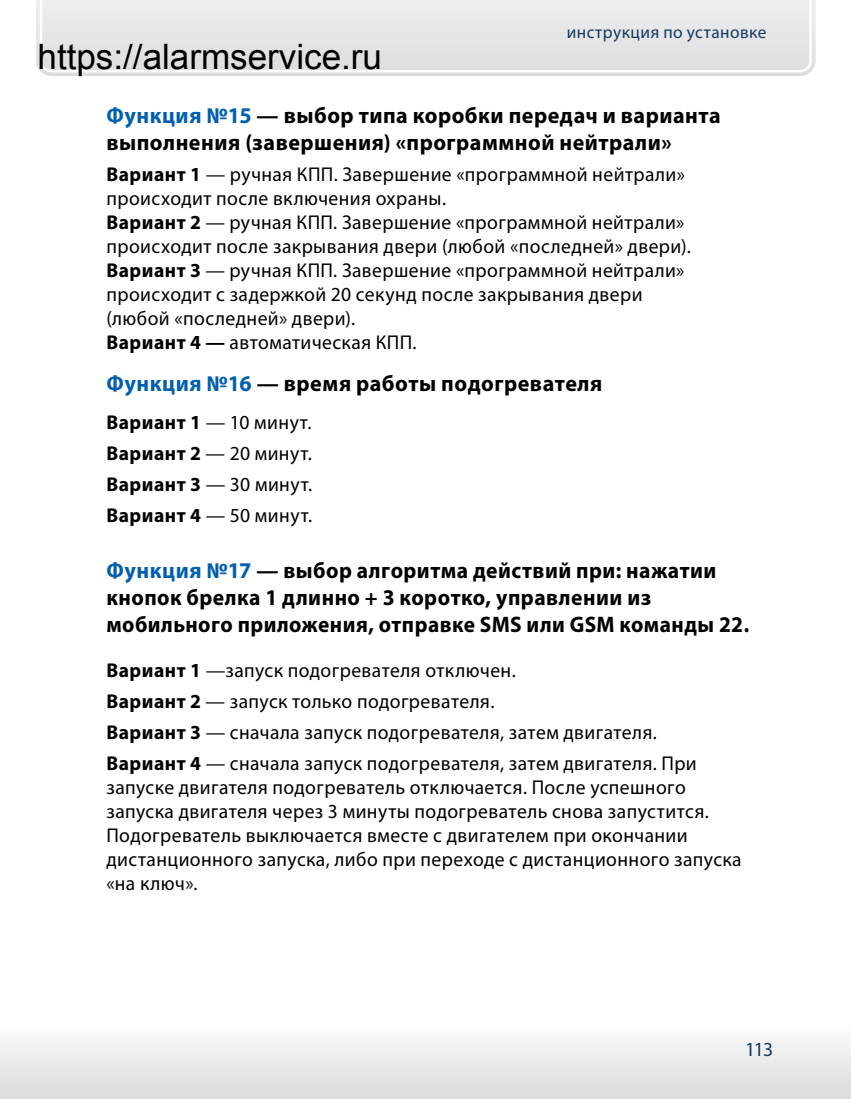
<style>
.page{position:relative;width:851px;height:1099px;background:#fff}
.page>*{position:absolute;margin:0;border:0;box-sizing:border-box;transform-origin:0 0}
.t1{font:700 22.5px/27px "Myriad Pro";letter-spacing:.025em;color:#000}
.t2{font:20px/24px "Myriad Pro";letter-spacing:.02em;color:#000}
.t3{font:20px "Myriad Pro";color:#17395e}
.t4{font:17.5px "Myriad Pro";letter-spacing:.025em;color:#17395e}
.s1{color:#005fae}
.s2{font-weight:700}
</style>
<div class="page">
<svg style="left:36px;top:0;width:779px;height:76px;background:#dedfe0"></svg>
<svg style="left:38px;top:0;width:774px;height:74px;background:#dbdcdd"></svg>
<svg style="left:0;top:1041px;width:850px;height:57px"></svg>
<p class="t4" style="left:566px;top:22px;width:201px">инструкция по установке</p>
<p class="t1" style="left:106px;top:101px;width:615px"><span class="s1">Функция №15</span> — выбор типа коробки передач и варианта выполнения (завершения) «программной нейтрали»</p>
<p class="t2" style="left:106px;top:162px;width:586px"><span class="s2">Вариант 1</span> — ручная КПП. Завершение «программной нейтрали» происходит после включения охраны.<br><span class="s2">Вариант 2</span> — ручная КПП. Завершение «программной нейтрали» происходит после закрывания двери (любой «последней» двери).<br><span class="s2">Вариант 3</span> — ручная КПП. Завершение «программной нейтрали» происходит с задержкой 20 секунд после закрывания двери (любой «последней» двери).<br><span class="s2">Вариант 4 —</span> автоматическая КПП.</p>
<p class="t1" style="left:106px;top:369px;width:497px"><span class="s1">Функция №16</span> — время работы подогревателя</p>
<p class="t2" style="left:106px;top:406px;width:207px;line-height:31px;text-align:justify"><span class="s2">Вариант 1</span> — 10 минут.<br><span class="s2">Вариант 2</span> — 20 минут.<br><span class="s2">Вариант 3</span> — 30 минут.<br><span class="s2">Вариант 4</span> — 50 минут.</p>
<p class="t1" style="left:106px;top:555px;width:644px"><span class="s1">Функция №17</span> — выбор алгоритма действий при: нажатии кнопок брелка 1 длинно + 3 коротко, управлении из мобильного приложения, отправке SMS или GSM команды 22.</p>
<p class="t2" style="left:106px;top:654px;width:592px;line-height:31px"><span class="s2">Вариант 1</span> —запуск подогревателя отключен.<br><span class="s2">Вариант 2</span> — запуск только подогревателя.<br><span class="s2">Вариант 3</span> — сначала запуск подогревателя, затем двигателя.<br><span class="s2">Вариант 4</span> — сначала запуск подогревателя, затем двигателя. При</p>
<p class="t2" style="left:106px;top:775px;width:636px">запуске двигателя подогреватель отключается. После успешного запуска двигателя через 3 минуты подогреватель снова запустится.<br>Подогреватель выключается вместе с двигателем при окончании дистанционного запуска, либо при переходе с дистанционного запуска «на ключ».</p>
<p class="t3" style="left:745px;top:1037px;width:30px">113</p>
</div>
